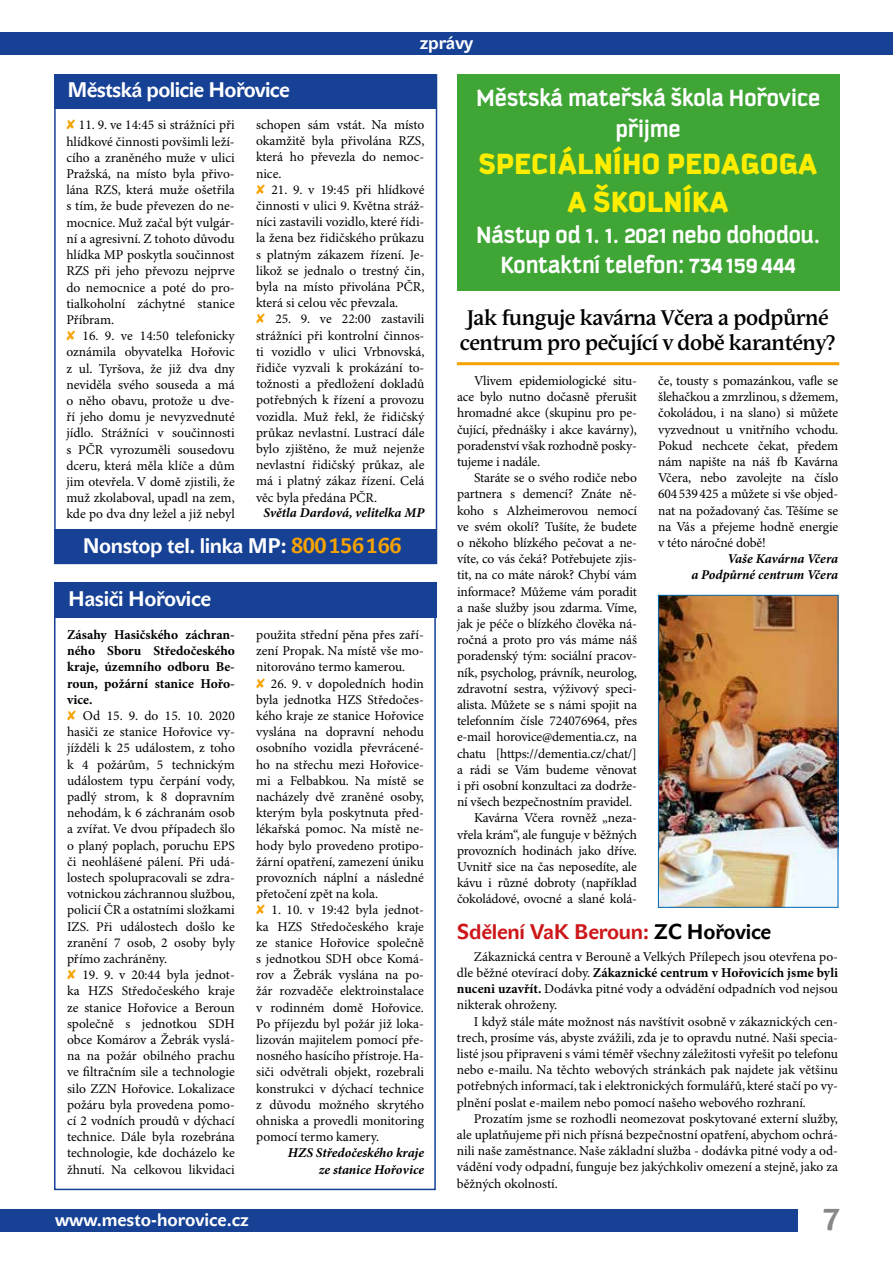
<style>
.page{position:relative;width:893px;height:1263px;background:#fff}
.page>*{position:absolute;margin:0;border:0;box-sizing:border-box;transform-origin:0 0}
.t1{font:900 31.5px/37.8px "Kautiva Pro";color:#ffed00;text-align:center}
.t2{font:700 30px "Abc Green";color:#878787}
.t3{font:700 25.5px/30.6px "Kautiva Pro";color:#fff;text-align:center}
.t4{font:700 21px "Abc Green";letter-spacing:-.02em;color:#fff}
.t5{font:700 21px/25.2px "Andulka Book Pro";letter-spacing:-.02em;color:#000;text-align:center}
.t6{font:700 21px "Abc Green";letter-spacing:-.01em;color:#cd171a}
.t7{font:700 18px "Abc Green";color:#fff}
.t8{font:13.5px/16.2px "Minion Pro";letter-spacing:-.01em;color:#000;text-align:justify}
.t9{font:italic 700 13.5px/16.2px "Minion Pro";letter-spacing:-.005em;color:#000;text-align:right}
.t10{font:700 13.5px/16.2px "Minion Pro";color:#000;text-align:justify}
.s1{color:#f6a200}
.s2{color:#000}
.s3{font-weight:700}
</style>
<div class="page">
<div style="left:0;top:32px;width:893px;height:22px;background:#164194"></div>
<div style="left:0;top:1209px;width:797px;height:22px;background:#164194"></div>
<div style="left:54px;top:581px;width:382px;height:609px;border:2px solid #164194"></div>
<div style="left:55px;top:582px;width:382px;height:35px;background:#164194"></div>
<div style="left:55px;top:74px;width:381px;height:35px;background:#164194"></div>
<div style="left:54px;top:530px;width:381px;height:34px;background:#164194"></div>
<hr style="left:457px;top:362px;width:382px;height:3px;background:#f6a200">
<img style="left:660px;top:597px;width:176px;height:308px">
<div style="left:658px;top:595px;width:180px;height:312px;border:1px solid #0068b3"></div>
<div style="left:457px;top:74px;width:382px;height:216px;background:#3fa535"></div>
<h3 class="t7" style="left:420px;top:33px;width:55px">zprávy</h3>
<h3 class="t4" style="left:67px;top:78px;width:224px">Městská policie Hořovice</h3>
<p class="t8" style="left:66px;top:118px;width:170px;text-indent:13px">11. 9. ve 14:45 si strážníci při hlídkové činnosti povšimli leží&shy;cího a zraněného muže v ulici Pražská, na místo byla přivo&shy;lána RZS, která muže ošetřila s tím, že bude převezen do ne&shy;mocnice. Muž začal být vulgár&shy;ní a agresivní. Z tohoto důvodu hlídka MP poskytla součinnost RZS při jeho převozu nejprve do nemocnice a poté do pro&shy;tialkoholní záchytné stanice Příbram.</p>
<p class="t8" style="left:66px;top:328px;width:170px;text-indent:16px">16. 9. ve 14:50 telefonicky oznámila obyvatelka Hořovic z ul. Tyršova, že již dva dny neviděla svého souseda a má o něho obavu, protože u dve&shy;ří jeho domu je nevyzvednuté jídlo. Strážníci v součinnosti s PČR vyrozuměli sousedovu dceru, která měla klíče a dům jim otevřela. V domě zjistili, že muž zkolaboval, upadl na zem, kde po dva dny ležel a již nebyl</p>
<p class="t8" style="left:256px;top:117px;width:170px">schopen sám vstát. Na místo okamžitě byla přivolána RZS, která ho převezla do nemoc&shy;nice.</p>
<p class="t8" style="left:256px;top:182px;width:170px;text-indent:15px">21. 9. v 19:45 při hlídkové činnosti v ulici 9. Května stráž&shy;níci zastavili vozidlo, které řídi&shy;la žena bez řidičského průkazu s platným zákazem řízení. Je&shy;likož se jednalo o trestný čin, byla na místo přivolána PČR, která si celou věc převzala.</p>
<p class="t8" style="left:256px;top:312px;width:170px;text-indent:19px">25. 9. ve 22:00 zastavili strážníci při kontrolní činnos&shy;ti vozidlo v ulici Vrbnovská, řidiče vyzvali k prokázání to&shy;tožnosti a předložení dokladů potřebných k řízení a provozu vozidla. Muž řekl, že řidičský průkaz nevlastní. Lustrací dále bylo zjištěno, že muž nejenže nevlastní řidičský průkaz, ale má i platný zákaz řízení. Celá věc byla předána PČR.</p>
<p class="t9" style="left:264px;top:505px;width:162px">Světla Dardová, velitelka MP</p>
<h3 class="t4" style="left:83px;top:533px;width:320px">Nonstop tel. linka MP: <span class="s1">800156166</span></h3>
<h3 class="t4" style="left:68px;top:587px;width:145px">Hasiči Hořovice</h3>
<p class="t10" style="left:67px;top:627px;width:169px">Zásahy Hasičského záchran&shy;ného Sboru Středočeského kraje, územního odboru Be&shy;roun, požární stanice Hořo&shy;vice.</p>
<p class="t8" style="left:67px;top:708px;width:169px;text-indent:16px">Od 15. 9. do 15. 10. 2020 hasiči ze stanice Hořovice vy&shy;jížděli k 25 událostem, z toho k 4 požárům, 5 technickým událostem typu čerpání vody, padlý strom, k 8 dopravním nehodám, k 6 záchranám osob a zvířat. Ve dvou případech šlo o planý poplach, poruchu EPS či neohlášené pálení. Při udá&shy;lostech spolupracovali se zdra&shy;votnickou záchrannou službou, policií ČR a ostatními složkami IZS. Při událostech došlo ke zranění 7 osob, 2 osoby byly přímo zachráněny.</p>
<p class="t8" style="left:67px;top:967px;width:169px;text-indent:15px">19. 9. v 20:44 byla jednot&shy;ka HZS Středočeského kraje ze stanice Hořovice a Beroun společně s jednotkou SDH obce Komárov a Žebrák vyslá&shy;na na požár obilného prachu ve filtračním sile a technologie silo ZZN Hořovice. Lokalizace požáru byla provedena pomo&shy;cí 2 vodních proudů v dýchací technice. Dále byla rozebrána technologie, kde docházelo ke žhnutí. Na celkovou likvidaci</p>
<p class="t8" style="left:256px;top:627px;width:169px">použita střední pěna přes zaří&shy;zení Propak. Na místě vše mo&shy;nitorováno termo kamerou.</p>
<p class="t8" style="left:256px;top:676px;width:169px;text-indent:15px">26. 9. v dopoledních hodin byla jednotka HZS Středočes&shy;kého kraje ze stanice Hořovice vyslána na dopravní nehodu osobního vozidla převrácené&shy;ho na střechu mezi Hořovice&shy;mi a Felbabkou. Na místě se nacházely dvě zraněné osoby, kterým byla poskytnuta před&shy;lékařská pomoc. Na místě ne&shy;hody bylo provedeno protipo&shy;žární opatření, zamezení úniku provozních náplní a následné přetočení zpět na kola.</p>
<p class="t8" style="left:256px;top:902px;width:169px;text-indent:15px">1. 10. v 19:42 byla jednot&shy;ka HZS Středočeského kraje ze stanice Hořovice společně s jednotkou SDH obce Komá&shy;rov a Žebrák vyslána na po&shy;žár rozvaděče elektroinstalace v rodinném domě Hořovice.<br>Po příjezdu byl požár již loka&shy;lizován majitelem pomocí pře&shy;nosného hasícího přístroje. Ha&shy;siči odvětrali objekt, rozebrali konstrukci v dýchací technice z důvodu možného skrytého ohniska a provedli monitoring pomocí termo kamery.</p>
<p class="t9" style="left:288px;top:1145px;width:138px">HZS Středočeského kraje ze stanice Hořovice</p>
<h3 class="t3" style="left:476px;top:82px;width:346px">Městská mateřská škola Hořovice přijme</h3>
<h1 class="t1" style="left:479px;top:145px;width:341px">SPECIÁLNÍHO PEDAGOGA<br>A ŠKOLNÍKA</h1>
<h3 class="t3" style="left:476px;top:219px;width:345px">Nástup od 1. 1. 2021 nebo dohodou.<br>Kontaktní telefon: 734 159 444</h3>
<h3 class="t5" style="left:460px;top:305px;width:377px">Jak funguje kavárna Včera a podpůrné centrum pro pečující v době karantény?</h3>
<p class="t8" style="left:457px;top:373px;width:181px;text-indent:17px">Vlivem epidemiologické situ&shy;ace bylo nutno dočasně přerušit hromadné akce (skupinu pro pe&shy;čující, přednášky i akce kavárny), poradenství však rozhodně posky&shy;tujeme i nadále.</p>
<p class="t8" style="left:474px;top:470px;width:164px">Staráte se o svého rodiče nebo</p>
<p class="t8" style="left:457px;top:486px;width:181px">partnera s demencí? Znáte ně-</p>
<p class="t8" style="left:457px;top:503px;width:181px">koho s Alzheimerovou nemocí</p>
<p class="t8" style="left:457px;top:519px;width:181px">ve svém okolí? Tušíte, že budete</p>
<p class="t8" style="left:457px;top:535px;width:181px">o někoho blízkého pečovat a ne-</p>
<p class="t8" style="left:457px;top:551px;width:181px">víte, co vás čeká? Potřebujete zjis-</p>
<p class="t8" style="left:457px;top:567px;width:181px">tit, na co máte nárok? Chybí vám</p>
<p class="t8" style="left:457px;top:584px;width:181px">informace? Můžeme vám poradit</p>
<p class="t8" style="left:457px;top:600px;width:181px">a naše služby jsou zdarma. Víme,</p>
<p class="t8" style="left:457px;top:616px;width:181px">jak je péče o blízkého člověka ná-</p>
<p class="t8" style="left:457px;top:632px;width:181px">ročná a proto pro vás máme náš</p>
<p class="t8" style="left:457px;top:648px;width:181px">poradenský tým: sociální pracov-</p>
<p class="t8" style="left:457px;top:665px;width:181px">ník, psycholog, právník, neurolog,</p>
<p class="t8" style="left:457px;top:681px;width:181px">zdravotní sestra, výživový speci-</p>
<p class="t8" style="left:457px;top:697px;width:181px">alista. Můžete se s námi spojit na</p>
<p class="t8" style="left:457px;top:713px;width:181px">telefonním čísle 724076964, přes</p>
<p class="t8" style="left:457px;top:729px;width:181px">e-mail horovice@dementia.cz, na</p>
<p class="t8" style="left:457px;top:746px;width:181px">chatu [https://dementia.cz/chat/]</p>
<p class="t8" style="left:457px;top:762px;width:181px">a rádi se Vám budeme věnovat</p>
<p class="t8" style="left:457px;top:778px;width:181px">i při osobní konzultaci za dodrže-</p>
<p class="t8" style="left:457px;top:794px;width:177px">ní všech bezpečnostním pravidel.</p>
<p class="t8" style="left:474px;top:810px;width:164px">Kavárna Včera rovněž „neza-</p>
<p class="t8" style="left:457px;top:827px;width:181px">vřela krám“, ale funguje v běžných</p>
<p class="t8" style="left:457px;top:843px;width:181px">provozních hodinách jako dříve.</p>
<p class="t8" style="left:457px;top:859px;width:181px">Uvnitř sice na čas neposedíte, ale</p>
<p class="t8" style="left:457px;top:875px;width:181px">kávu i různé dobroty (například</p>
<p class="t8" style="left:457px;top:891px;width:181px">čokoládové, ovocné a slané kolá-</p>
<p class="t8" style="left:658px;top:373px;width:181px">če, tousty s pomazánkou, vafle se šlehačkou a zmrzlinou, s džemem, čokoládou, i na slano) si můžete vyzvednout u vnitřního vchodu.<br>Pokud nechcete čekat, předem nám napište na náš fb Kavárna Včera, nebo zavolejte na číslo 604539425 a můžete si vše objed&shy;nat na požadovaný čas. Těšíme se na Vás a přejeme hodně energie v této náročné době!</p>
<p class="t9" style="left:691px;top:551px;width:148px">Vaše Kavárna Včera<br>a Podpůrné centrum Včera</p>
<h3 class="t6" style="left:457px;top:920px;width:316px">Sdělení VaK Beroun: <span class="s2">ZC Hořovice</span></h3>
<p class="t8" style="left:457px;top:949px;width:383px;text-indent:17px">Zákaznická centra v Berouně a Velkých Přílepech jsou otevřena po&shy;dle běžné otevírací doby. <span class="s3">Zákaznické centrum v Hořovicích jsme byli nuceni uzavřít.</span> Dodávka pitné vody a odvádění odpadních vod nejsou nikterak ohroženy.</p>
<p class="t8" style="left:457px;top:1014px;width:383px;text-indent:17px">I když stále máte možnost nás navštívit osobně v zákaznických cen&shy;trech, prosíme vás, abyste zvážili, zda je to opravdu nutné. Naši specia&shy;listé jsou připraveni s vámi téměř všechny záležitosti vyřešit po telefonu nebo e-mailu. Na těchto webových stránkách pak najdete jak většinu potřebných informací, tak i elektronických formulářů, které stačí po vy&shy;plnění poslat e-mailem nebo pomocí našeho webového rozhraní.</p>
<p class="t8" style="left:457px;top:1111px;width:383px;text-indent:17px">Prozatím jsme se rozhodli neomezovat poskytované externí služby, ale uplatňujeme při nich přísná bezpečnostní opatření, abychom ochrá&shy;nili naše zaměstnance. Naše základní služba - dodávka pitné vody a od&shy;vádění vody odpadní, funguje bez jakýchkoliv omezení a stejně, jako za běžných okolností.</p>
<h3 class="t7" style="left:55px;top:1209px;width:195px">www.mesto-horovice.cz</h3>
<h2 class="t2" style="left:823px;top:1202px;width:19px">7</h2>
</div>
